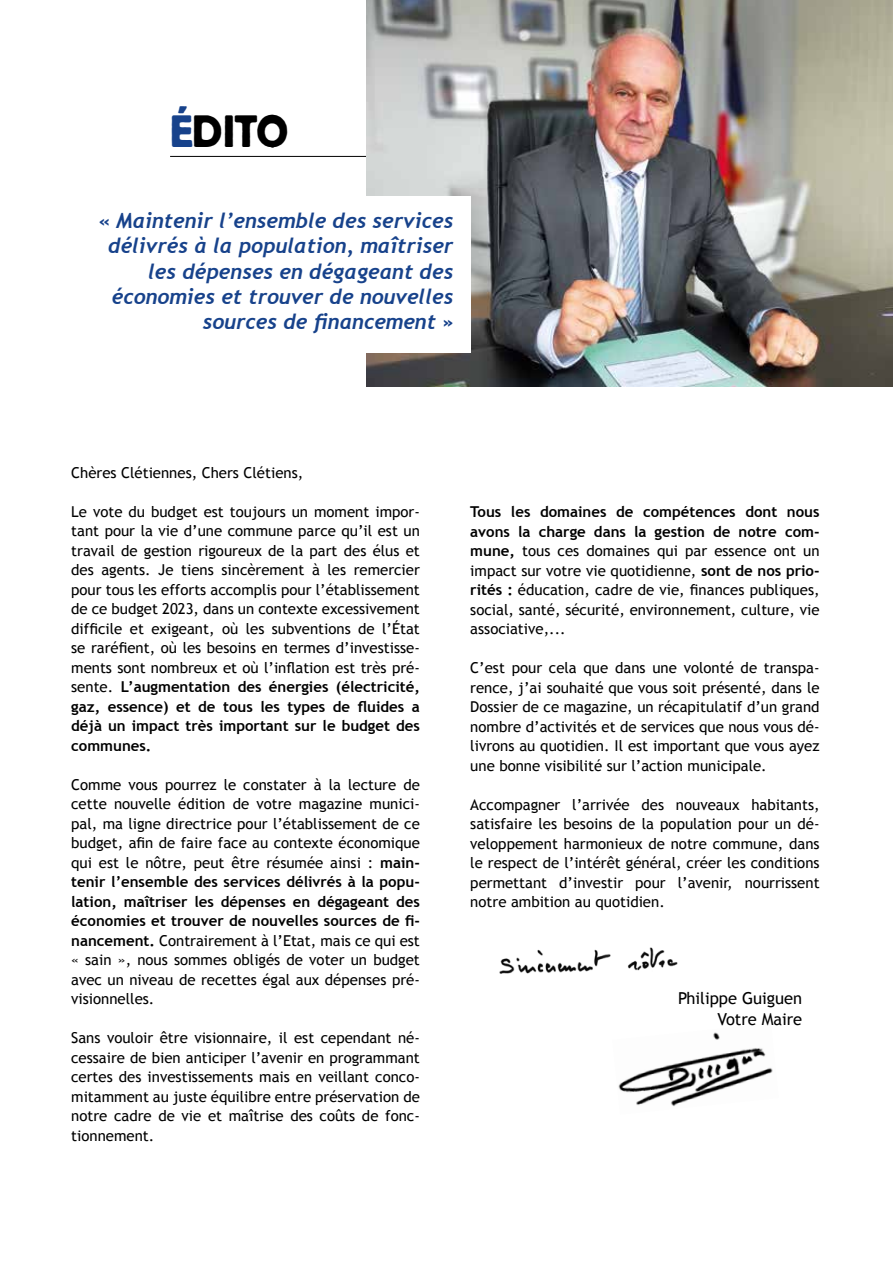
<style>
.page{position:relative;width:893px;height:1263px;background:#fff}
.page>*{position:absolute;margin:0;border:0;box-sizing:border-box;transform-origin:0 0}
.t1{font:45px "Block BE";color:#000}
.t2{font:italic 700 21px/25.2px "Trebuchet";color:#17428b;text-align:right}
.t3{font:16.5px/20.2px "Trebuchet MS";color:#000;text-align:right}
.t4{font:15px/19.5px "Trebuchet MS";color:#000;text-align:justify}
.s1{color:#17428b}
.s2{font-weight:700}
</style>
<div class="page">
<hr style="left:170px;top:156px;width:226px;height:1px;background:#000">
<img style="left:367px;top:0;width:526px;height:386px">
<img style="left:618px;top:1032px;width:155px;height:75px">
<img style="left:499px;top:947px;width:179px;height:27px">
<div style="left:81px;top:196px;width:389px;height:156px;background:#fff"></div>
<h1 class="t1" style="left:170px;top:106px;width:120px"><span class="s1">É</span>DITO</h1>
<h2 class="t2" style="left:99px;top:208px;width:356px">« Maintenir l’ensemble des services délivrés à la population, maîtriser les dépenses en dégageant des économies et trouver de nouvelles sources de financement »</h2>
<p class="t4" style="left:71px;top:463px;width:234px">Chères Clétiennes, Chers Clétiens,</p>
<p class="t4" style="left:71px;top:502px;width:350px">Le vote du budget est toujours un moment impor&shy;tant pour la vie d’une commune parce qu’il est un travail de gestion rigoureux de la part des élus et des agents. Je tiens sincèrement à les remercier pour tous les efforts accomplis pour l’établissement de ce budget 2023, dans un contexte excessivement difficile et exigeant, où les subventions de l’État se raréfient, où les besoins en termes d’investisse&shy;ments sont nombreux et où l’inflation est très pré&shy;sente. <span class="s2">L’augmentation des énergies (électricité, gaz, essence) et de tous les types de fluides a déjà un impact très important sur le budget des communes.</span></p>
<p class="t4" style="left:71px;top:775px;width:350px">Comme vous pourrez le constater à la lecture de cette nouvelle édition de votre magazine munici&shy;pal, ma ligne directrice pour l’établissement de ce budget, afin de faire face au contexte économique qui est le nôtre, peut être résumée ainsi : <span class="s2">main&shy;tenir l’ensemble des services délivrés à la popu&shy;lation, maîtriser les dépenses en dégageant des économies et trouver de nouvelles sources de fi&shy;nancement.</span> Contrairement à l’Etat, mais ce qui est « sain », nous sommes obligés de voter un budget avec un niveau de recettes égal aux dépenses pré&shy;visionnelles.</p>
<p class="t4" style="left:71px;top:1028px;width:350px">Sans vouloir être visionnaire, il est cependant né&shy;cessaire de bien anticiper l’avenir en programmant certes des investissements mais en veillant conco&shy;mitamment au juste équilibre entre préservation de notre cadre de vie et maîtrise des coûts de fonc&shy;tionnement.</p>
<p class="t4" style="left:470px;top:502px;width:351px"><span class="s2">Tous les domaines de compétences dont nous avons la charge dans la gestion de notre com&shy;mune,</span> tous ces domaines qui par essence ont un impact sur votre vie quotidienne, <span class="s2">sont de nos prio&shy;rités :</span> éducation, cadre de vie, finances publiques, social, santé, sécurité, environnement, culture, vie associative,...</p>
<p class="t4" style="left:470px;top:658px;width:351px">C’est pour cela que dans une volonté de transpa&shy;rence, j’ai souhaité que vous soit présenté, dans le Dossier de ce magazine, un récapitulatif d’un grand nombre d’activités et de services que nous vous dé&shy;livrons au quotidien. Il est important que vous ayez une bonne visibilité sur l’action municipale.</p>
<p class="t4" style="left:470px;top:795px;width:351px">Accompagner l’arrivée des nouveaux habitants, satisfaire les besoins de la population pour un dé&shy;veloppement harmonieux de notre commune, dans le respect de l’intérêt général, créer les conditions permettant d’investir pour l’avenir, nourrissent notre ambition au quotidien.</p>
<p class="t3" style="left:678px;top:988px;width:126px">Philippe Guiguen<br>Votre Maire</p>
</div>
